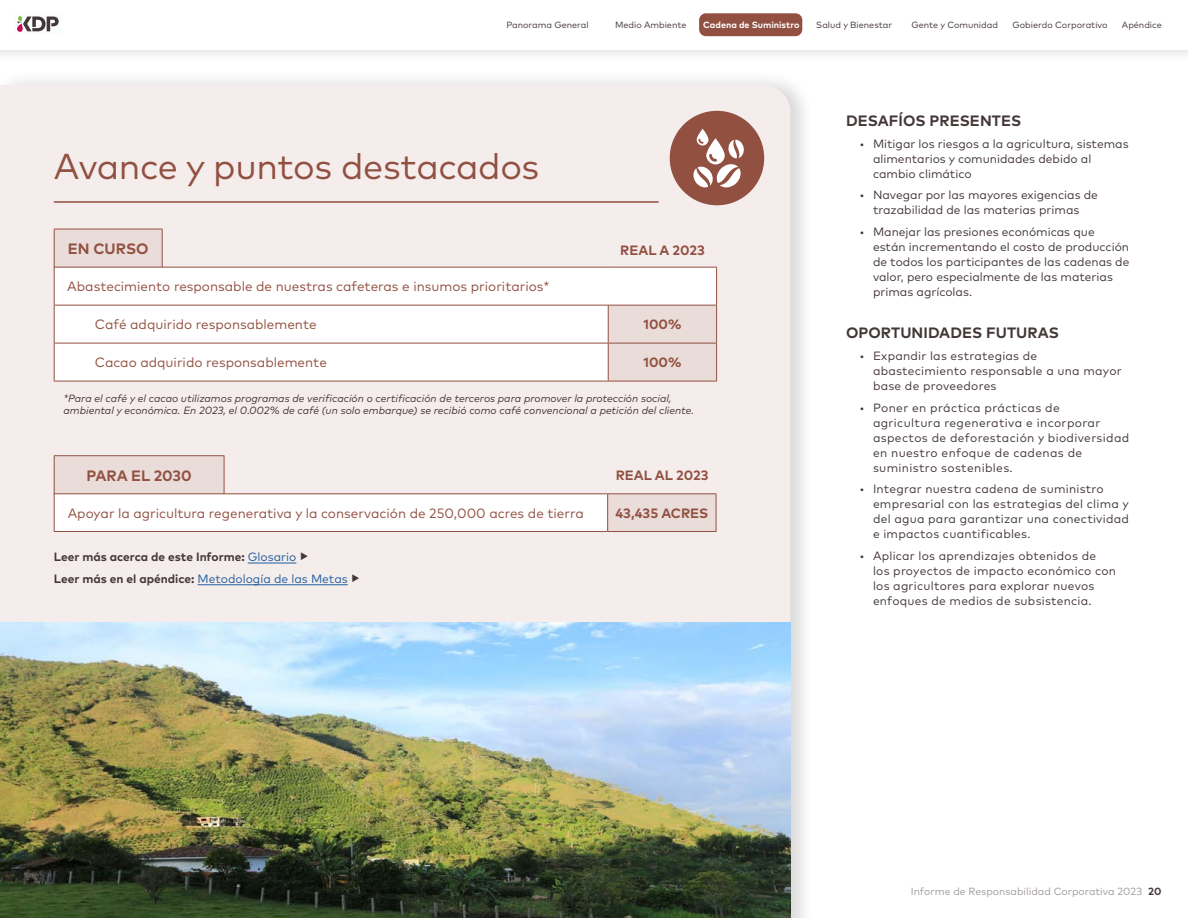
<style>
.page{position:relative;width:1188px;height:918px;background:#fff}
.page>*{position:absolute;margin:0;border:0;box-sizing:border-box;transform-origin:0 0}
.t1{font:36px "Mark Pro";letter-spacing:-.01em;color:#925041}
.t2{font:700 15px "Mark Pro";letter-spacing:.005em;color:#443738}
.t3{font:700 15px "Mark Pro";color:#925041}
.t4{font:13.5px "Mark Pro";color:#925041}
.t5{font:700 13.5px "Mark Pro";color:#925041}
.t6{font:12px/15px "Mark Pro";letter-spacing:.02em;color:#443738}
.t7{font:12px/15px "Mark Pro";color:#443738}
.t8{font:700 12px/21.8px "Mark Pro";color:#443738}
.t9{font:italic 10.5px/12px "Mark Pro";color:#443738}
.t10{font:10.5px "Mark Pro";color:#a19b9c}
.t11{font:700 10.5px "Mark Pro";color:#443738}
.t12{font:9px "Mark Pro";color:#443738}
.t13{font:700 9px "Mark Pro";color:#fff}
.s1{font-weight:400;color:#215e9e}
.s2{font-size:18px}
</style>
<div class="page">
<div style="left:0;top:70px;width:815px;height:848px;background:#000;opacity:.15"></div>
<div style="left:0;top:85px;width:790px;height:538px;background:#f4edec"></div>
<img style="left:0;top:623px;width:790px;height:295px">
<hr style="left:54px;top:201px;width:605px;height:2px;background:#925041">
<hr style="left:248px;top:563px;width:48px;height:1px;background:#215e9e">
<hr style="left:198px;top:584px;width:150px;height:1px;background:#215e9e">
<div style="left:670px;top:111px;width:94px;height:94px;background:#925041;border-radius:50%"></div>
<svg style="left:693px;top:129px;width:51px;height:59px"></svg>
<div style="left:54px;top:229px;width:108px;height:39px;background:#e9dcd9"></div>
<hr style="left:54px;top:229px;width:109px;height:1px;background:#925041">
<hr style="left:54px;top:229px;width:1px;height:39px;background:#925041">
<hr style="left:162px;top:229px;width:1px;height:39px;background:#925041">
<svg style="left:55px;top:268px;width:661px;height:113px"></svg>
<div style="left:609px;top:306px;width:107px;height:75px;background:#e9dcd9"></div>
<hr style="left:54px;top:267px;width:554px;height:1px;background:#925041">
<hr style="left:54px;top:268px;width:1px;height:37px;background:#925041">
<hr style="left:608px;top:267px;width:109px;height:1px;background:#925041">
<hr style="left:716px;top:268px;width:1px;height:37px;background:#925041">
<hr style="left:54px;top:305px;width:554px;height:1px;background:#925041">
<hr style="left:54px;top:305px;width:1px;height:38px;background:#925041">
<hr style="left:608px;top:305px;width:109px;height:1px;background:#925041">
<hr style="left:608px;top:305px;width:1px;height:38px;background:#925041">
<hr style="left:716px;top:305px;width:1px;height:38px;background:#925041">
<hr style="left:54px;top:343px;width:554px;height:1px;background:#925041">
<hr style="left:54px;top:343px;width:1px;height:38px;background:#925041">
<hr style="left:608px;top:343px;width:109px;height:1px;background:#925041">
<hr style="left:608px;top:343px;width:1px;height:38px;background:#925041">
<hr style="left:716px;top:343px;width:1px;height:38px;background:#925041">
<hr style="left:54px;top:381px;width:554px;height:1px;background:#925041">
<hr style="left:608px;top:381px;width:109px;height:1px;background:#925041">
<div style="left:54px;top:456px;width:170px;height:39px;background:#e9dcd9"></div>
<hr style="left:54px;top:455px;width:170px;height:1px;background:#925041">
<hr style="left:54px;top:456px;width:1px;height:38px;background:#925041">
<hr style="left:224px;top:456px;width:1px;height:38px;background:#925041">
<div style="left:54px;top:494px;width:554px;height:37px;background:#fff"></div>
<div style="left:608px;top:494px;width:108px;height:37px;background:#e9dcd9"></div>
<hr style="left:54px;top:493px;width:554px;height:1px;background:#925041">
<hr style="left:54px;top:494px;width:1px;height:37px;background:#925041">
<hr style="left:608px;top:493px;width:108px;height:1px;background:#925041">
<hr style="left:607px;top:494px;width:1px;height:37px;background:#925041">
<hr style="left:716px;top:494px;width:1px;height:37px;background:#925041">
<hr style="left:54px;top:531px;width:554px;height:1px;background:#925041">
<hr style="left:608px;top:531px;width:108px;height:1px;background:#925041">
<div style="left:0;top:0;width:1188px;height:64px;background:#000;opacity:.2"></div>
<div style="left:0;top:0;width:1188px;height:50px;background:#fff"></div>
<div style="left:699px;top:13px;width:103px;height:23px;background:#925041;border-radius:7px"></div>
<div style="left:14px;top:13px;width:48px;height:21px;background:#fafcfe"></div>
<svg style="left:17px;top:16px;width:42px;height:16px"></svg>
<p class="t12" style="left:506px;top:18px;width:84px">Panorama General</p>
<p class="t12" style="left:615px;top:18px;width:73px">Medio Ambiente</p>
<p class="t13" style="left:703px;top:17px;width:98px">Cadena de Suministro</p>
<p class="t12" style="left:816px;top:18px;width:77px">Salud y Bienestar</p>
<p class="t12" style="left:911px;top:18px;width:88px">Gente y Comunidad</p>
<p class="t12" style="left:1012px;top:18px;width:97px">Gobierdo Corporativo</p>
<p class="t12" style="left:1122px;top:18px;width:41px">Apéndice</p>
<h1 class="t1" style="left:54px;top:139px;width:487px">Avance y puntos destacados</h1>
<p class="t3" style="left:68px;top:238px;width:82px">EN CURSO</p>
<p class="t4" style="left:67px;top:276px;width:484px">Abastecimiento responsable de nuestras cafeteras e insumos prioritarios*</p>
<p class="t4" style="left:95px;top:314px;width:223px">Café adquirido responsablemente</p>
<p class="t5" style="left:643px;top:314px;width:39px">100%</p>
<p class="t4" style="left:95px;top:352px;width:234px">Cacao adquirido responsablemente</p>
<p class="t5" style="left:643px;top:352px;width:39px">100%</p>
<p class="t5" style="left:620px;top:240px;width:86px">REAL A 2023</p>
<p class="t9" style="left:64px;top:392px;width:632px">*Para el café y el cacao utilizamos programas de verificación o certificación de terceros para promover la protección social, ambiental y económica. En 2023, el 0.002% de café (un solo embarque) se recibió como café convencional a petición del cliente.</p>
<p class="t5" style="left:616px;top:465px;width:94px">REAL AL 2023</p>
<p class="t3" style="left:87px;top:464px;width:107px">PARA EL 2030</p>
<p class="t4" style="left:68px;top:503px;width:518px">Apoyar la agricultura regenerativa y la conservación de 250,000 acres de tierra</p>
<p class="t5" style="left:615px;top:503px;width:94px">43,435 ACRES</p>
<p class="t8" style="left:54px;top:545px;width:308px">Leer más acerca de este Informe: <span class="s1">Glosario</span> <span class="s2">‣<br></span>Leer más en el apéndice: <span class="s1">Metodología de las Metas</span> <span class="s2">‣</span></p>
<p class="t2" style="left:846px;top:109px;width:177px">DESAFÍOS PRESENTES</p>
<p class="t7" style="left:873px;top:135px;width:257px;text-indent:-14px">• Mitigar los riesgos a la agricultura, sistemas alimentarios y comunidades debido al cambio climático</p>
<p class="t7" style="left:860px;top:187px;width:240px;text-align:center">• Navegar por las mayores exigencias de trazabilidad de las materias primas</p>
<p class="t7" style="left:873px;top:223px;width:258px;text-indent:-14px">• Manejar las presiones económicas que están incrementando el costo de producción de todos los participantes de las cadenas de valor, pero especialmente de las materias primas agrícolas.</p>
<p class="t2" style="left:846px;top:321px;width:214px">OPORTUNIDADES FUTURAS</p>
<p class="t6" style="left:873px;top:347px;width:250px;text-indent:-14px">• Expandir las estrategias de abastecimiento responsable a una mayor base de proveedores</p>
<p class="t6" style="left:873px;top:399px;width:258px;text-indent:-14px">• Poner en práctica prácticas de agricultura regenerativa e incorporar aspectos de deforestación y biodiversidad en nuestro enfoque de cadenas de suministro sostenibles.</p>
<p class="t6" style="left:873px;top:481px;width:257px;text-indent:-14px">• Integrar nuestra cadena de suministro empresarial con las estrategias del clima y del agua para garantizar una conectividad e impactos cuantificables.</p>
<p class="t6" style="left:873px;top:547px;width:245px;text-indent:-14px">• Aplicar los aprendizajes obtenidos de<br>los proyectos de impacto económico con los agricultores para explorar nuevos enfoques de medios de subsistencia.</p>
<p class="t10" style="left:911px;top:883px;width:233px">Informe de Responsabilidad Corporativa 2023</p>
<p class="t11" style="left:1148px;top:883px;width:15px">20</p>
</div>
